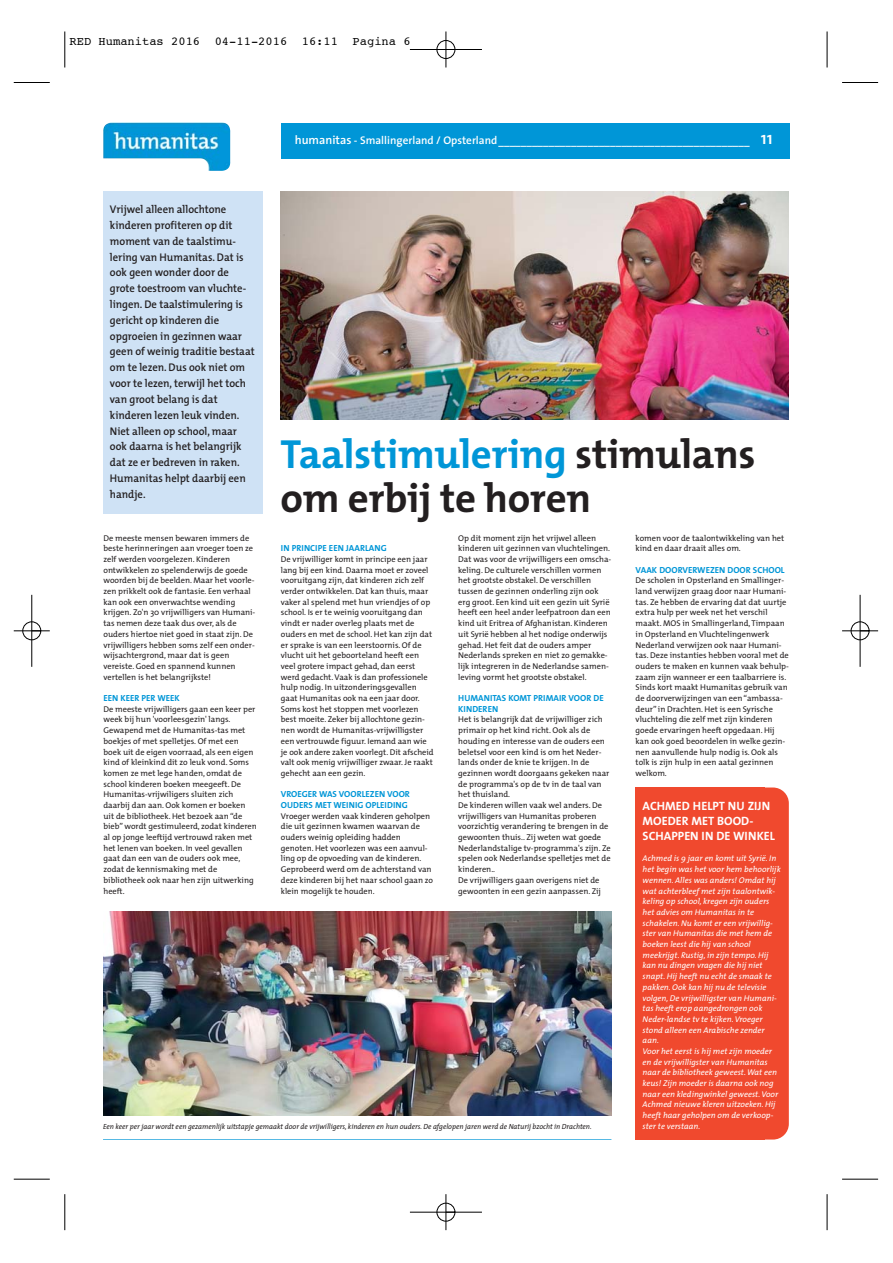
<style>
.page{position:relative;width:893px;height:1263px;background:#fff}
.page>*{position:absolute;margin:0;border:0;box-sizing:border-box;transform-origin:0 0}
.t1{font:700 40.95px/43.7px "The Mix";letter-spacing:-.005em;color:#231f20}
.t2{font:700 12.15px/14.9px "The Mix";color:#fff}
.t3{font:12.15px "Courier";color:#000}
.t4{font:600 11.1px/15.8px "The Mix";color:#231f20;scale:.95 1}
.t5{font:600 11.1px "The Sans";color:#fff}
.t6{font:700 8.85px/10.6px "The Mix";color:#0096d7}
.t7{font:8.4px/10.6px "The Mix";color:#231f20}
.t8{font:italic 8.4px/10.6px "The Mix";color:#fff}
.t9{font:italic 7.5px "The Mix";color:#231f20;scale:.95 1}
.s1{font-size:12.15px}
.s2{font-size:17.7px}
.s3{color:#0096d7}
</style>
<div class="page">
<div style="left:103px;top:192px;width:159px;height:322px;background:#cfe2f5"></div>
<img style="left:103px;top:122px;width:127px;height:49px">
<div style="left:281px;top:123px;width:508px;height:35px;background:#0096d7"></div>
<img style="left:103px;top:911px;width:508px;height:204px">
<div style="left:635px;top:788px;width:153px;height:352px;background:#f0492e;border-radius:16px"></div>
<img style="left:280px;top:192px;width:508px;height:228px">
<hr style="left:103px;top:1139px;width:508px;height:1px;background:#0096d7">
<hr style="left:65px;top:32px;width:1px;height:36px;background:#000">
<hr style="left:14px;top:82px;width:36px;height:1px;background:#000">
<hr style="left:826px;top:32px;width:1px;height:36px;background:#000">
<hr style="left:842px;top:82px;width:36px;height:1px;background:#000">
<hr style="left:65px;top:1194px;width:1px;height:36px;background:#000">
<hr style="left:14px;top:1179px;width:36px;height:1px;background:#000">
<hr style="left:826px;top:1194px;width:1px;height:36px;background:#000">
<hr style="left:842px;top:1179px;width:36px;height:1px;background:#000">
<div style="left:436px;top:40px;width:19px;height:19px;border:1px solid #fff;border-radius:50%"></div>
<div style="left:436px;top:1203px;width:19px;height:19px;border:1px solid #fff;border-radius:50%"></div>
<div style="left:22px;top:621px;width:19px;height:19px;border:1px solid #fff;border-radius:50%"></div>
<div style="left:850px;top:621px;width:19px;height:19px;border:1px solid #fff;border-radius:50%"></div>
<hr style="left:410px;top:49px;width:72px;height:1px;background:#000">
<hr style="left:410px;top:1212px;width:72px;height:1px;background:#000">
<hr style="left:32px;top:595px;width:1px;height:72px;background:#000">
<hr style="left:859px;top:595px;width:1px;height:72px;background:#000">
<hr style="left:445px;top:32px;width:1px;height:36px;background:#000">
<hr style="left:445px;top:1194px;width:1px;height:36px;background:#000">
<hr style="left:14px;top:631px;width:36px;height:1px;background:#000">
<hr style="left:842px;top:631px;width:36px;height:1px;background:#000">
<div style="left:437px;top:40px;width:18px;height:19px;border:1px solid #000;border-radius:50%"></div>
<div style="left:437px;top:1203px;width:18px;height:18px;border:1px solid #000;border-radius:50%"></div>
<div style="left:23px;top:622px;width:18px;height:18px;border:1px solid #000;border-radius:50%"></div>
<div style="left:850px;top:622px;width:19px;height:18px;border:1px solid #000;border-radius:50%"></div>
<h2 class="t3" style="left:70px;top:36px;width:342px">RED Humanitas 2016 04-11-2016 16:11 Pagina 6</h2>
<p class="t4" style="left:110px;top:203px;width:154px">Vrijwel alleen allochtone kinderen profiteren op dit moment van de taalstimu&shy;lering van Humanitas. Dat is ook geen wonder door de grote toestroom van vluchte&shy;lingen. De taalstimulering is gericht op kinderen die opgroeien in gezinnen waar geen of weinig traditie bestaat om te lezen. Dus ook niet om voor te lezen, terwijl het toch van groot belang is dat kinderen lezen leuk vinden.<br>Niet alleen op school, maar ook daarna is het belangrijk dat ze er bedreven in raken.<br>Humanitas helpt daarbij een handje.</p>
<p class="t7" style="left:103px;top:534px;width:153px">De meeste mensen bewaren immers de beste herinneringen aan vroeger toen ze zelf werden voorgelezen. Kinderen ontwikkelen zo spelenderwijs de goede woorden bij de beelden. Maar het voorle&shy;zen prikkelt ook de fantasie. Een verhaal kan ook een onverwachtse wending krijgen. Zo'n 30 vrijwilligers van Humani&shy;tas nemen deze taak dus over, als de ouders hiertoe niet goed in staat zijn. De vrijwilligers hebben soms zelf een onder&shy;wijsachtergrond, maar dat is geen vereiste. Goed en spannend kunnen vertellen is het belangrijkste!</p>
<p class="t6" style="left:103px;top:694px;width:78px">EEN KEER PER WEEK</p>
<p class="t7" style="left:103px;top:705px;width:155px">De meeste vrijwilligers gaan een keer per week bij hun 'voorleesgezin' langs.<br>Gewapend met de Humanitas-tas met boekjes of met spelletjes. Of met een boek uit de eigen voorraad, als een eigen kind of kleinkind dit zo leuk vond. Soms komen ze met lege handen, omdat de school kinderen boeken meegeeft. De Humanitas-vrijwiligers sluiten zich daarbij dan aan. Ook komen er boeken uit de bibliotheek. Het bezoek aan “de bieb” wordt gestimuleerd, zodat kinderen al op jonge leeftijd vertrouwd raken met het lenen van boeken. In veel gevallen gaat dan een van de ouders ook mee, zodat de kennismaking met de bibliotheek ook naar hen zijn uitwerking heeft.</p>
<h3 class="t5" style="left:295px;top:135px;width:479px"><span class="s1">humanitas</span> - Smallingerland / Opsterland_____________________________________________ <span class="s2">11</span></h3>
<h1 class="t1" style="left:280px;top:437px;width:477px"><span class="s3">Taalstimulering</span> stimulans om erbij te horen</h1>
<p class="t6" style="left:281px;top:544px;width:107px">IN PRINCIPE EEN JAARLANG</p>
<p class="t7" style="left:281px;top:555px;width:154px">De vrijwilliger komt in principe een jaar lang bij een kind. Daarna moet er zoveel vooruitgang zijn, dat kinderen zich zelf verder ontwikkelen. Dat kan thuis, maar vaker al spelend met hun vriendjes of op school. Is er te weinig vooruitgang dan vindt er nader overleg plaats met de ouders en met de school. Het kan zijn dat er sprake is van een leerstoornis. Of de vlucht uit het geboorteland heeft een veel grotere impact gehad, dan eerst werd gedacht. Vaak is dan professionele hulp nodig. In uitzonderingsgevallen gaat Humanitas ook na een jaar door.<br>Soms kost het stoppen met voorlezen best moeite. Zeker bij allochtone gezin&shy;nen wordt de Humanitas-vrijwilligster een vertrouwde figuur. Iemand aan wie je ook andere zaken voorlegt. Dit afscheid valt ook menig vrijwilliger zwaar. Je raakt gehecht aan een gezin.</p>
<p class="t6" style="left:281px;top:790px;width:131px">VROEGER WAS VOORLEZEN VOOR<br>OUDERS MET WEINIG OPLEIDING</p>
<p class="t7" style="left:281px;top:812px;width:154px">Vroeger werden vaak kinderen geholpen die uit gezinnen kwamen waarvan de ouders weinig opleiding hadden genoten. Het voorlezen was een aanvul&shy;ling op de opvoeding van de kinderen.<br>Geprobeerd werd om de achterstand van deze kinderen bij het naar school gaan zo klein mogelijk te houden.</p>
<p class="t7" style="left:458px;top:534px;width:154px">Op dit moment zijn het vrijwel alleen kinderen uit gezinnen van vluchtelingen.<br>Dat was voor de vrijwilligers een omscha&shy;keling. De culturele verschillen vormen het grootste obstakel. De verschillen tussen de gezinnen onderling zijn ook erg groot. Een kind uit een gezin uit Syrië heeft een heel ander leefpatroon dan een kind uit Eritrea of Afghanistan. Kinderen uit Syrië hebben al het nodige onderwijs gehad. Het feit dat de ouders amper Nederlands spreken en niet zo gemakke&shy;lijk integreren in de Nederlandse samen&shy;leving vormt het grootste obstakel.</p>
<p class="t6" style="left:458px;top:694px;width:147px">HUMANITAS KOMT PRIMAIR VOOR DE<br>KINDEREN</p>
<p class="t7" style="left:458px;top:715px;width:154px">Het is belangrijk dat de vrijwilliger zich primair op het kind richt. Ook als de houding en interesse van de ouders een beletsel voor een kind is om het Neder&shy;lands onder de knie te krijgen. In de gezinnen wordt doorgaans gekeken naar de programma's op de tv in de taal van het thuisland.<br>De kinderen willen vaak wel anders. De vrijwilligers van Humanitas proberen voorzichtig verandering te brengen in de gewoonten thuis.. Zij weten wat goede Nederlandstalige tv-programma's zijn. Ze spelen ook Nederlandse spelletjes met de kinderen..<br>De vrijwilligers gaan overigens niet de gewoonten in een gezin aanpassen. Zij</p>
<p class="t7" style="left:635px;top:534px;width:150px">komen voor de taalontwikkeling van het kind en daar draait alles om.</p>
<p class="t6" style="left:635px;top:566px;width:151px">VAAK DOORVERWEZEN DOOR SCHOOL</p>
<p class="t7" style="left:635px;top:576px;width:155px">De scholen in Opsterland en Smallinger&shy;land verwijzen graag door naar Humani&shy;tas. Ze hebben de ervaring dat dat uurtje extra hulp per week net het verschil maakt. MOS in Smallingerland, Timpaan in Opsterland en Vluchtelingenwerk Nederland verwijzen ook naar Humani&shy;tas. Deze instanties hebben vooral met de ouders te maken en kunnen vaak behulp&shy;zaam zijn wanneer er een taalbarriere is.<br>Sinds kort maakt Humanitas gebruik van de doorverwijzingen van een “ambassa&shy;deur” in Drachten. Het is een Syrische vluchteling die zelf met zijn kinderen goede ervaringen heeft opgedaan. Hij kan ook goed beoordelen in welke gezin&shy;nen aanvullende hulp nodig is. Ook als tolk is zijn hulp in een aatal gezinnen welkom.</p>
<h2 class="t2" style="left:642px;top:800px;width:134px">ACHMED HELPT NU ZIJN<br>MOEDER MET BOOD-<br>SCHAPPEN IN DE WINKEL</h2>
<p class="t8" style="left:642px;top:854px;width:139px">Achmed is 9 jaar en komt uit Syrië. In het begin was het voor hem behoorlijk wennen. Alles was anders! Omdat hij wat achterbleef met zijn taalontwik&shy;keling op school, kregen zijn ouders het advies om Humanitas in te schakelen. Nu komt er een vrijwillig&shy;ster van Humanitas die met hem de boeken leest die hij van school meekrijgt. Rustig, in zijn tempo. Hij kan nu dingen vragen die hij niet snapt. Hij heeft nu echt de smaak te pakken. Ook kan hij nu de televisie volgen, De vrijwilligster van Humani&shy;tas heeft erop aangedrongen ook Neder-landse tv te kijken. Vroeger stond alleen een Arabische zender aan.<br>Voor het eerst is hij met zijn moeder en de vrijwilligster van Humanitas naar de bibliotheek geweest. Wat een keus! Zijn moeder is daarna ook nog naar een kledingwinkel geweest. Voor Achmed nieuwe kleren uitzoeken. Hij heeft haar geholpen om de verkoop-</p>
<p class="t9" style="left:103px;top:1123px;width:516px">Een keer per jaar wordt een gezamenlijk uitstapje gemaakt door de vrijwilligers, kinderen en hun ouders. De afgelopen jaren werd de Naturij bzocht in Drachten.</p>
<p class="t8" style="left:642px;top:1122px;width:59px">ster te verstaan.</p>
</div>
